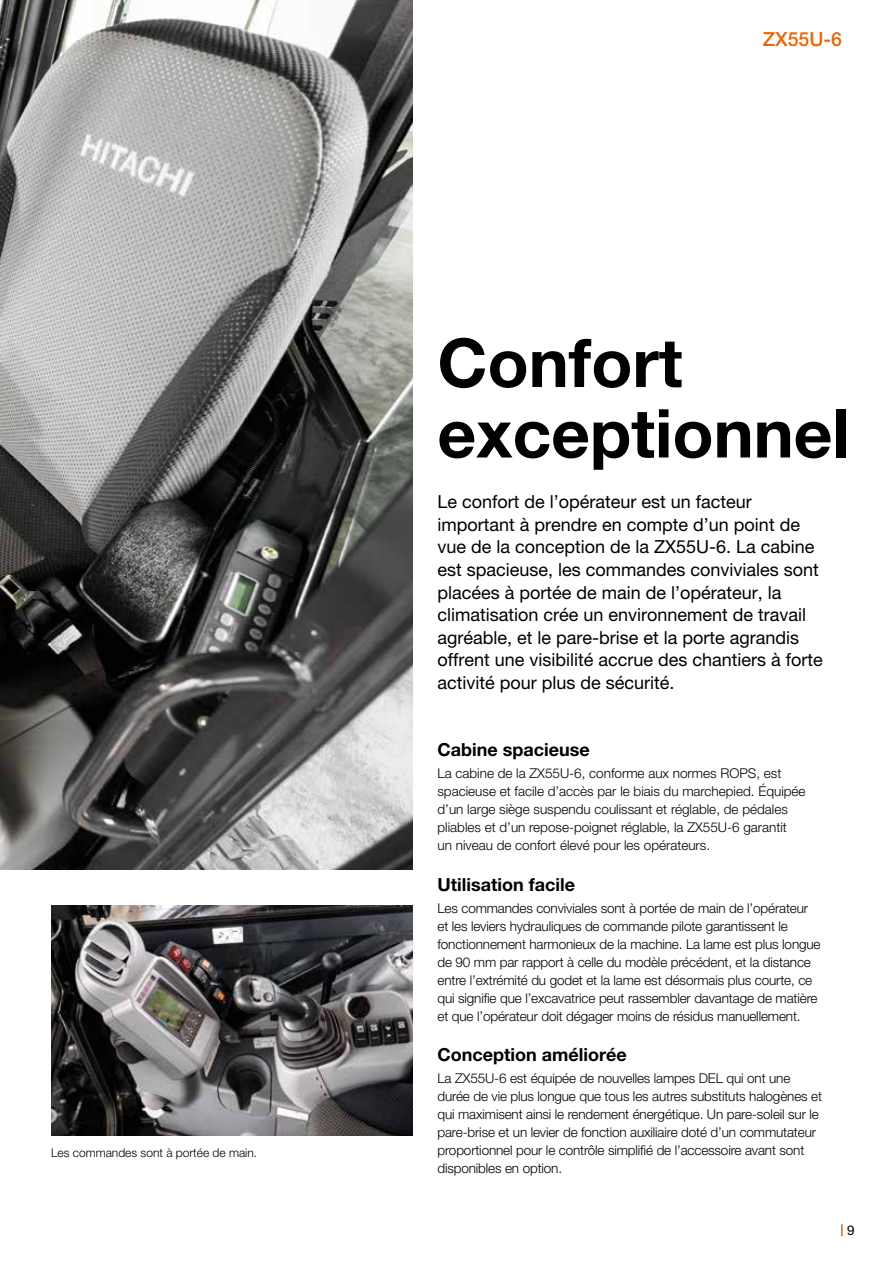
<style>
.page{position:relative;width:893px;height:1263px;background:#fff}
.page>*{position:absolute;margin:0;border:0;box-sizing:border-box;transform-origin:0 0}
.t1{font:700 67.5px/70.5px "Helvetica Neue LT Pro";color:#000}
.t2{font:500 19.5px "Helvetica Neue LT Pro";color:#ec6608}
.t3{font:18px/22.5px "Helvetica Neue LT Pro";color:#000}
.t4{font:700 18px "Helvetica Neue LT Pro";color:#000}
.t5{font:300 13.5px/18px "Helvetica Neue LT Pro";letter-spacing:-.01em;color:#000}
.t6{font:13.5px "Helvetica Neue LT Pro";color:#000}
.t7{font:300 12px "Helvetica Neue LT Pro";color:#000}
</style>
<div class="page">
<svg style="left:841px;top:1224px;width:2px;height:12px"></svg>
<img style="left:0;top:0;width:412px;height:870px">
<img style="left:51px;top:906px;width:361px;height:229px">
<p class="t7" style="left:51px;top:1145px;width:208px">Les commandes sont à portée de main.</p>
<h2 class="t2" style="left:763px;top:27px;width:81px">ZX55U-6</h2>
<h1 class="t1" style="left:437px;top:326px;width:414px">Confort exceptionnel</h1>
<p class="t3" style="left:437px;top:491px;width:387px">Le confort de l’opérateur est un facteur important à prendre en compte d’un point de vue de la conception de la ZX55U-6. La cabine est spacieuse, les commandes conviviales sont placées à portée de main de l’opérateur, la climatisation crée un environnement de travail agréable, et le pare-brise et la porte agrandis offrent une visibilité accrue des chantiers à forte activité pour plus de sécurité.</p>
<h3 class="t4" style="left:437px;top:738px;width:154px">Cabine spacieuse</h3>
<p class="t5" style="left:437px;top:764px;width:370px">La cabine de la ZX55U-6, conforme aux normes ROPS, est spacieuse et facile d’accès par le biais du marchepied. Équipée d’un large siège suspendu coulissant et réglable, de pédales pliables et d’un repose-poignet réglable, la ZX55U-6 garantit<br>un niveau de confort élevé pour les opérateurs.</p>
<h3 class="t4" style="left:437px;top:873px;width:139px">Utilisation facile</h3>
<p class="t5" style="left:437px;top:899px;width:385px">Les commandes conviviales sont à portée de main de l’opérateur et les leviers hydrauliques de commande pilote garantissent le fonctionnement harmonieux de la machine. La lame est plus longue de 90 mm par rapport à celle du modèle précédent, et la distance entre l’extrémité du godet et la lame est désormais plus courte, ce qui signifie que l’excavatrice peut rassembler davantage de matière et que l’opérateur doit dégager moins de résidus manuellement.</p>
<h3 class="t4" style="left:437px;top:1043px;width:191px">Conception améliorée</h3>
<p class="t5" style="left:437px;top:1069px;width:386px">La ZX55U-6 est équipée de nouvelles lampes DEL qui ont une durée de vie plus longue que tous les autres substituts halogènes et qui maximisent ainsi le rendement énergétique. Un pare-soleil sur le pare-brise et un levier de fonction auxiliaire doté d’un commutateur proportionnel pour le contrôle simplifié de l’accessoire avant sont disponibles en option.</p>
<p class="t6" style="left:847px;top:1222px;width:9px">9</p>
</div>
